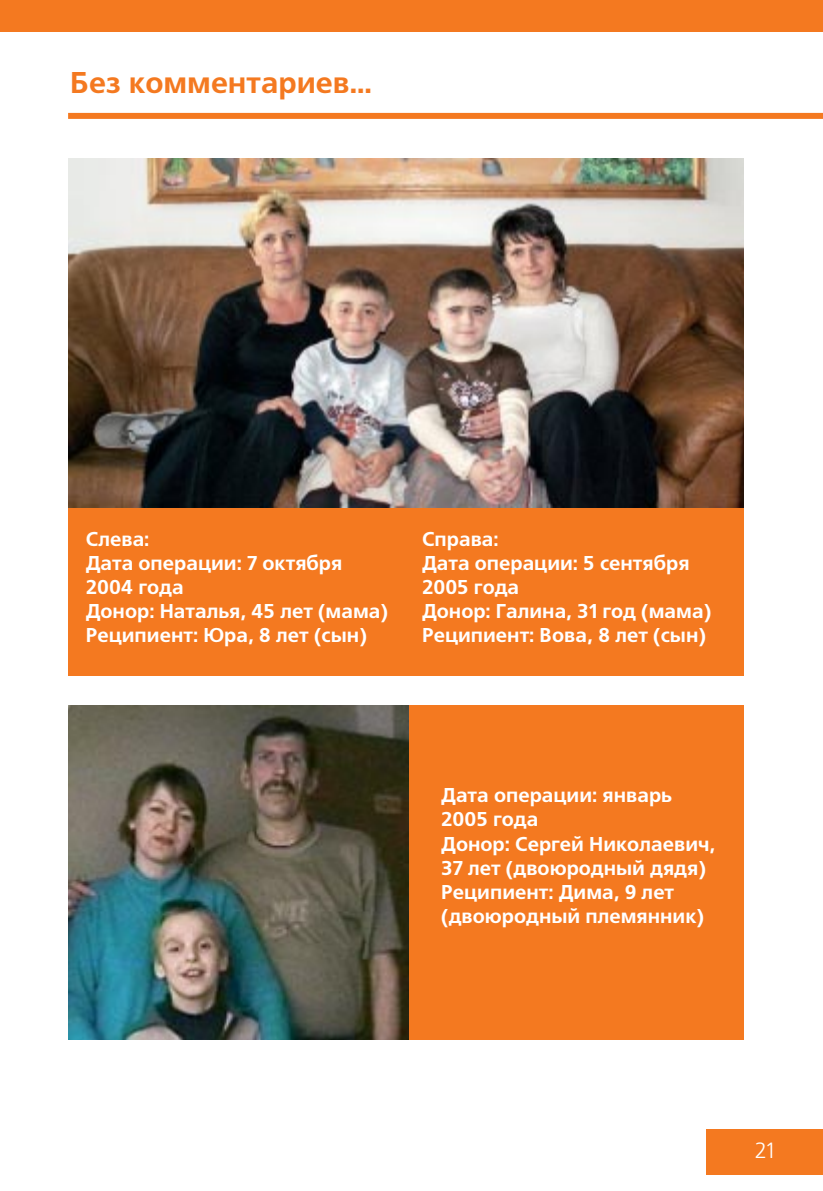
<style>
.page{position:relative;width:823px;height:1191px;background:#fff}
.page>*{position:absolute;margin:0;border:0;box-sizing:border-box;transform-origin:0 0}
.t1{font:700 30px "Free Set C";color:#f47920}
.t2{font:22px "Free Set C";color:#fff}
.t3{font:700 20px/24px "Free Set C";color:#fff}
</style>
<div class="page">
<div style="left:706px;top:1129px;width:116px;height:45px;background:#f47920"></div>
<div style="left:0;top:1px;width:822px;height:31px;background:#f47920"></div>
<div style="left:68px;top:159px;width:675px;height:516px;background:#f47920"></div>
<img style="left:68px;top:159px;width:675px;height:348px">
<div style="left:68px;top:705px;width:675px;height:334px;background:#f47920"></div>
<img style="left:68px;top:705px;width:340px;height:334px">
<div style="left:68px;top:113px;width:754px;height:6px;background:#f47920"></div>
<h1 class="t1" style="left:70px;top:72px;width:303px">Без комментариев…</h1>
<p class="t3" style="left:86px;top:529px;width:304px">Слева:<br>Дата операции: 7 октября<br>2004 года<br>Донор: Наталья, 45 лет (мама)<br>Реципиент: Юра, 8 лет (сын)</p>
<p class="t3" style="left:422px;top:529px;width:290px">Справа:<br>Дата операции: 5 сентября<br>2005 года<br>Донор: Галина, 31 год (мама)<br>Реципиент: Вова, 8 лет (сын)</p>
<p class="t3" style="left:441px;top:785px;width:275px">Дата операции: январь<br>2005 года<br>Донор: Сергей Николаевич,<br>37 лет (двоюродный дядя)<br>Реципиент: Дима, 9 лет (двоюродный племянник)</p>
<p class="t2" style="left:754px;top:1142px;width:21px">21</p>
</div>
